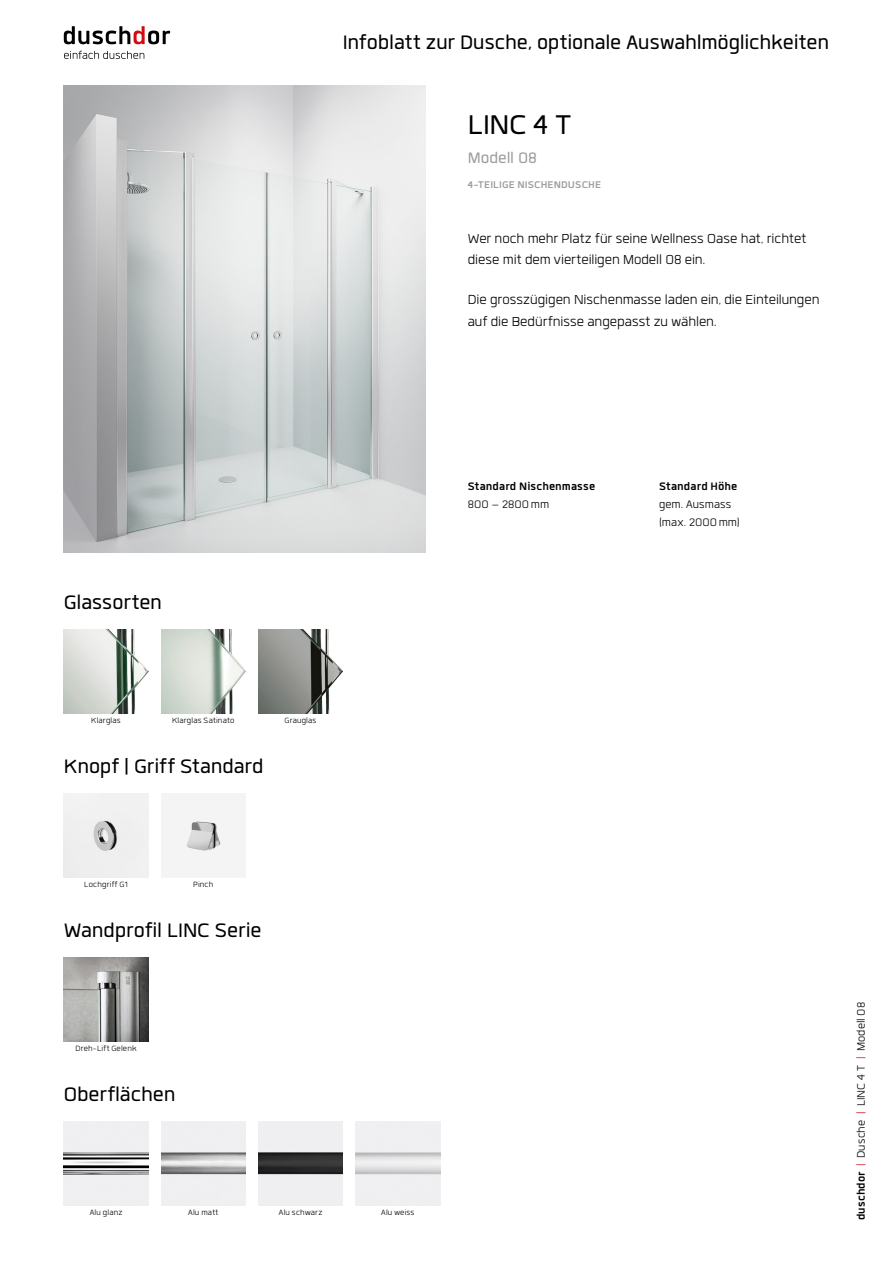
<style>
.page{position:relative;width:893px;height:1263px;background:#fff}
.page>*{position:absolute;margin:0;border:0;box-sizing:border-box;transform-origin:0 0}
.t1{font:37.5px "Quan";color:#000}
.t2{font:27px "Quan";letter-spacing:-.005em;color:#000}
.t3{font:21px "Quan";letter-spacing:-.005em;color:#9d9d9c}
.t4{font:18px/21.6px "Quan";letter-spacing:-.005em;color:#000}
.t5{font:15px/18px "Quan";letter-spacing:.005em;color:#000}
.t6{font:700 15px "Quan";letter-spacing:.005em;color:#000}
.t7{font:700 13.5px "Quan";letter-spacing:.005em;color:#9d9d9c}
.t8{font:10.5px "Quan";letter-spacing:.015em;color:#000}
.s1{font-weight:700}
.s2{color:#cd1719}
</style>
<div class="page">
<img style="left:64px;top:85px;width:361px;height:467px">
<img style="left:161px;top:629px;width:85px;height:85px">
<img style="left:161px;top:1121px;width:85px;height:84px">
<img style="left:64px;top:629px;width:84px;height:85px">
<img style="left:64px;top:1121px;width:84px;height:84px">
<img style="left:258px;top:629px;width:85px;height:85px">
<img style="left:258px;top:1121px;width:85px;height:84px">
<svg style="left:64px;top:26px;width:106px;height:18px"></svg>
<svg style="left:64px;top:51px;width:80px;height:8px"></svg>
<img style="left:64px;top:957px;width:84px;height:85px">
<img style="left:64px;top:793px;width:84px;height:85px">
<img style="left:161px;top:793px;width:85px;height:85px">
<h2 class="t2" style="left:343px;top:30px;width:488px">Infoblatt zur Dusche, optionale Auswahlmöglichkeiten</h2>
<h1 class="t1" style="left:468px;top:107px;width:105px">LINC 4 T</h1>
<p class="t3" style="left:468px;top:148px;width:71px">Modell 08</p>
<p class="t7" style="left:468px;top:178px;width:135px">4-TEILIGE NISCHENDUSCHE</p>
<p class="t4" style="left:468px;top:227px;width:340px">Wer noch mehr Platz für seine Wellness Oase hat, richtet diese mit dem vierteiligen Modell 08 ein.</p>
<p class="t4" style="left:468px;top:289px;width:353px">Die grosszügigen Nischenmasse laden ein, die Einteilungen auf die Bedürfnisse angepasst zu wählen.</p>
<h2 class="t2" style="left:64px;top:589px;width:100px">Glassorten</h2>
<p class="t8" style="left:91px;top:716px;width:31px">Klarglas</p>
<p class="t8" style="left:172px;top:716px;width:64px">Klarglas Satinato</p>
<h2 class="t2" style="left:64px;top:753px;width:201px">Knopf | Griff Standard</h2>
<p class="t8" style="left:285px;top:716px;width:33px">Grauglas</p>
<p class="t8" style="left:84px;top:880px;width:45px">Lochgriff G1</p>
<p class="t8" style="left:193px;top:880px;width:22px">Pinch</p>
<h2 class="t2" style="left:64px;top:917px;width:199px">Wandprofil LINC Serie</h2>
<p class="t8" style="left:75px;top:1044px;width:63px">Dreh-Lift Gelenk</p>
<h2 class="t2" style="left:64px;top:1081px;width:113px">Oberflächen</h2>
<p class="t8" style="left:90px;top:1207px;width:34px">Alu glanz</p>
<p class="t8" style="left:188px;top:1207px;width:32px">Alu matt</p>
<p class="t8" style="left:279px;top:1207px;width:45px">Alu schwarz</p>
<p class="t8" style="left:381px;top:1207px;width:35px">Alu weiss</p>
<p class="t6" style="left:468px;top:479px;width:129px">Standard Nischenmasse</p>
<p class="t5" style="left:468px;top:495px;width:83px">800 – 2800mm</p>
<p class="t6" style="left:659px;top:479px;width:80px">Standard Höhe</p>
<p class="t5" style="left:659px;top:495px;width:82px">gem. Ausmass (max. 2000mm)</p>
<p class="t5" style="left:852px;top:1220px;width:220px;rotate:-90deg"><span class="s1">duschdor</span> <span class="s2">|</span> Dusche <span class="s2">|</span> LINC 4 T <span class="s2">|</span> Modell 08</p>
</div>
